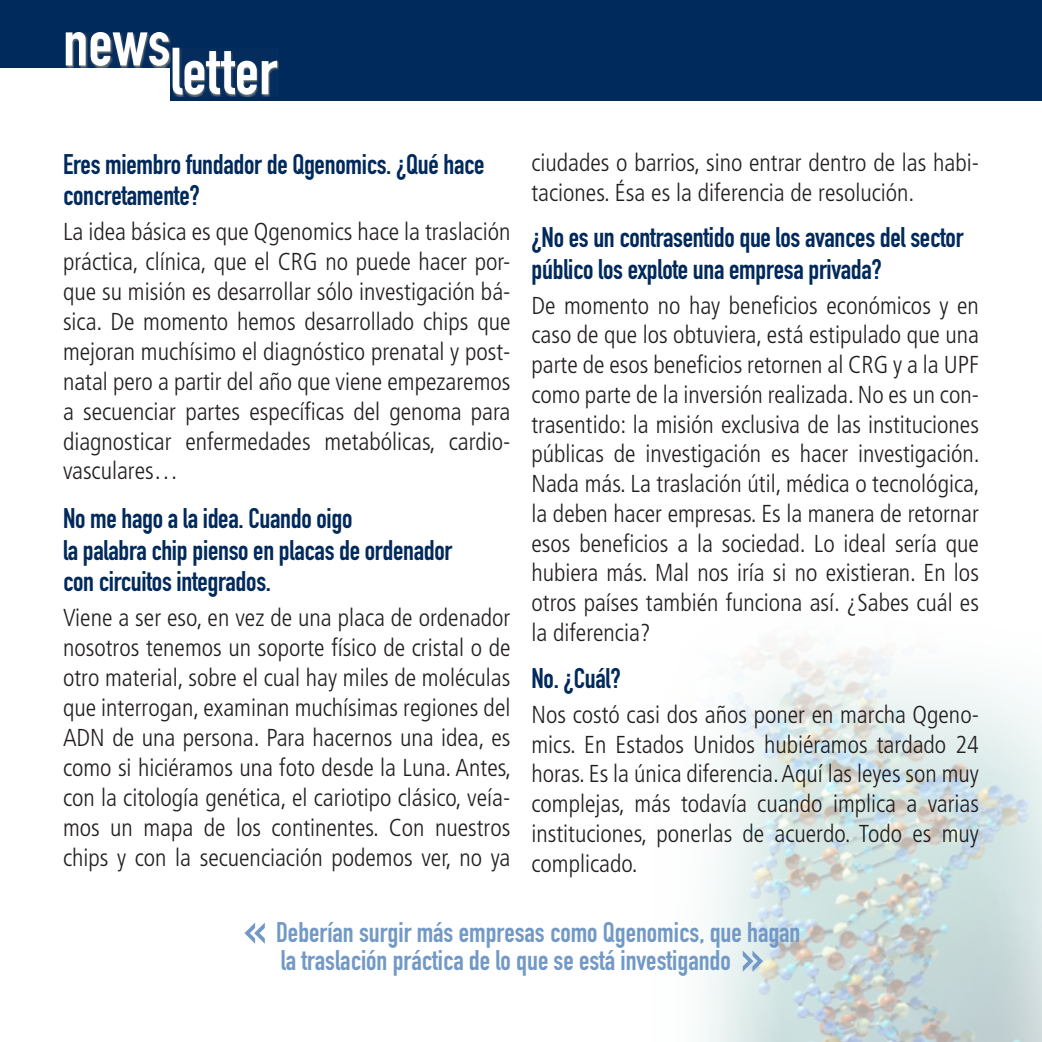
<style>
.page{position:relative;width:1042px;height:1042px;background:#fff}
.page>*{position:absolute;margin:0;border:0;box-sizing:border-box;transform-origin:0 0}
.t1{font:65.27px "DIN Engschrift Alternate";color:#fff}
.t2{font:28px/31.5px "DIN Engschrift Alternate";letter-spacing:-.01em;color:#00295c}
.t3{font:28px/28px "DIN Engschrift Alternate";color:#7299c6;text-align:center}
.t4{font:300 condensed 24.5px/29.9px "Frutiger";color:#231f20;text-align:justify}
.s1{font-size:52.5px}
</style>
<div class="page">
<img style="left:706px;top:640px;width:335px;height:402px">
<div style="left:170px;top:38px;width:871px;height:63px;background:#00295c"></div>
<div style="left:0;top:0;width:1041px;height:67px;background:#00295c"></div>
<div style="left:66px;top:32px;width:105px;height:36px;background:#959383;opacity:.75"></div>
<div style="left:173px;top:48px;width:106px;height:49px;background:#959383;opacity:.75"></div>
<h1 class="t1" style="left:63px;top:33px;width:216px">newsletter</h1>
<p class="t2" style="left:63px;top:148px;width:423px">Eres miembro fundador de Qgenomics. ¿Qué hace concretamente?</p>
<p class="t4" style="left:63px;top:217px;width:449px">La idea básica es que Qgenomics hace la traslación práctica, clínica, que el CRG no puede hacer por&shy;que su misión es desarrollar sólo investigación bá&shy;sica. De momento hemos desarrollado chips que mejoran muchísimo el diagnóstico prenatal y post&shy;natal pero a partir del año que viene empezaremos a secuenciar partes específicas del genoma para diagnosticar enfermedades metabólicas, cardio&shy;vasculares…</p>
<p class="t2" style="left:63px;top:503px;width:391px">No me hago a la idea. Cuando oigo<br>la palabra chip pienso en placas de ordenador con circuitos integrados.</p>
<p class="t4" style="left:63px;top:603px;width:450px">Viene a ser eso, en vez de una placa de ordenador nosotros tenemos un soporte físico de cristal o de otro material, sobre el cual hay miles de moléculas que interrogan, examinan muchísimas regiones del ADN de una persona. Para hacernos una idea, es como si hiciéramos una foto desde la Luna. Antes, con la citología genética, el cariotipo clásico, veía&shy;mos un mapa de los continentes. Con nuestros chips y con la secuenciación podemos ver, no ya</p>
<p class="t4" style="left:531px;top:148px;width:449px">ciudades o barrios, sino entrar dentro de las habi&shy;taciones. Ésa es la diferencia de resolución.</p>
<p class="t2" style="left:531px;top:222px;width:433px">¿No es un contrasentido que los avances del sector público los explote una empresa privada?</p>
<p class="t4" style="left:531px;top:290px;width:450px">De momento no hay beneficios económicos y en caso de que los obtuviera, está estipulado que una parte de esos beneficios retornen al CRG y a la UPF como parte de la inversión realizada. No es un con&shy;trasentido: la misión exclusiva de las instituciones públicas de investigación es hacer investigación.<br>Nada más. La traslación útil, médica o tecnológica, la deben hacer empresas. Es la manera de retornar esos beneficios a la sociedad. Lo ideal sería que hubiera más. Mal nos iría si no existieran. En los otros países también funciona así. ¿Sabes cuál es la diferencia?</p>
<p class="t2" style="left:531px;top:663px;width:91px">No. ¿Cuál?</p>
<p class="t4" style="left:531px;top:700px;width:449px">Nos costó casi dos años poner en marcha Qgeno&shy;mics. En Estados Unidos hubiéramos tardado 24 horas. Es la única diferencia. Aquí las leyes son muy complejas, más todavía cuando implica a varias instituciones, ponerlas de acuerdo. Todo es muy complicado.</p>
<p class="t3" style="left:244px;top:919px;width:558px"><span class="s1">«</span> Deberían surgir más empresas como Qgenomics, que hagan la traslación práctica de lo que se está investigando <span class="s1">»</span></p>
</div>
